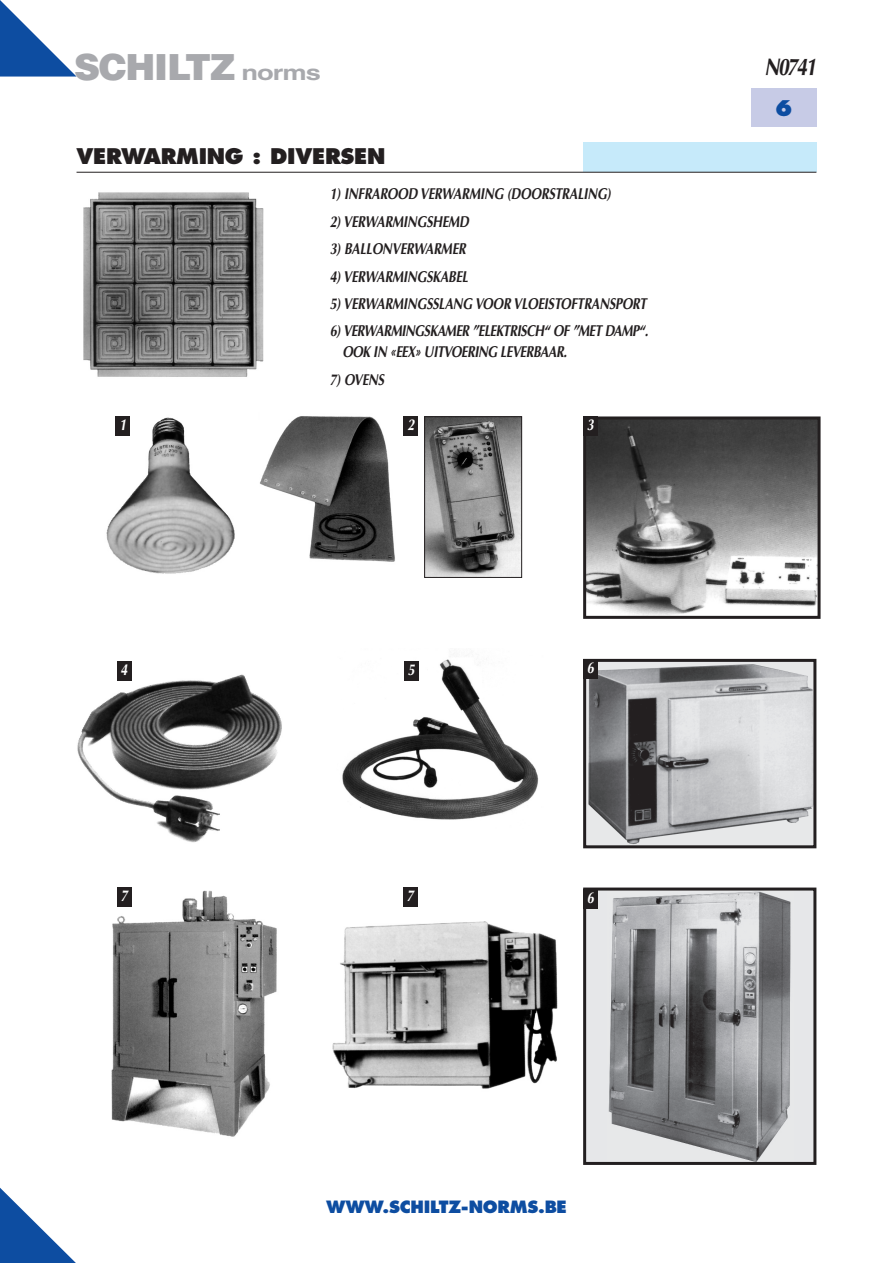
<style>
.page{position:relative;width:893px;height:1263px;background:#fff}
.page>*{position:absolute;margin:0;border:0;box-sizing:border-box;transform-origin:0 0}
.Normal_e{font:900 36px "Helvetica";letter-spacing:-.035em;color:#a8a9ad}
.Normal_e-2{font:italic 700 24px "Optima";letter-spacing:-.075em;color:#231f20;scale:.8 1}
._01_titre{font:800 21px "Futura";letter-spacing:-.015em;color:#231f20}
._01_titre-2{font:800 21px "Futura";color:#0d4da1}
.t1{font:800 16.5px "Futura";color:#0d4da1}
._02_sous_titre{font:italic 700 15.75px "Optima";letter-spacing:-.015em;color:#231f20;scale:.8 1}
.Normal_e-3{font:italic 700 15.75px "Optima";color:#fff;scale:.8 1}
.s1{font-weight:700;font-size:21px}
</style>
<div class="page">
<svg style="left:0;top:1188px;width:76px;height:75px"></svg>
<svg style="left:0;top:0;width:77px;height:77px"></svg>
<div style="left:751px;top:89px;width:65px;height:38px;background:#c7cbe6"></div>
<div style="left:583px;top:142px;width:233px;height:30px;background:#c6eafa"></div>
<hr style="left:77px;top:172px;width:739px;height:1px;background:#231f20">
<img style="left:342px;top:659px;width:197px;height:161px">
<img style="left:106px;top:416px;width:129px;height:158px">
<img style="left:83px;top:192px;width:181px;height:185px">
<img style="left:111px;top:887px;width:166px;height:250px">
<img style="left:587px;top:664px;width:225px;height:180px">
<div style="left:583px;top:659px;width:233px;height:189px;border:3px solid #231f20"></div>
<img style="left:77px;top:671px;width:205px;height:172px">
<img style="left:587px;top:420px;width:229px;height:195px">
<div style="left:583px;top:416px;width:237px;height:203px;border:3px solid #231f20"></div>
<div style="left:585px;top:889px;width:230px;height:274px;background:#e6e7e9"></div>
<img style="left:608px;top:891px;width:183px;height:270px">
<div style="left:583px;top:887px;width:233px;height:278px;border:3px solid #231f20"></div>
<img style="left:332px;top:921px;width:226px;height:168px">
<img style="left:260px;top:416px;width:135px;height:146px">
<img style="left:426px;top:418px;width:94px;height:158px">
<div style="left:424px;top:416px;width:98px;height:162px;border:1px solid #231f20"></div>
<div style="left:116px;top:416px;width:14px;height:19px;background:#231f20"></div>
<div style="left:404px;top:416px;width:14px;height:19px;background:#231f20"></div>
<div style="left:583px;top:416px;width:14px;height:19px;background:#231f20"></div>
<div style="left:117px;top:661px;width:14px;height:19px;background:#231f20"></div>
<div style="left:404px;top:661px;width:14px;height:19px;background:#231f20"></div>
<div style="left:583px;top:659px;width:14px;height:19px;background:#231f20"></div>
<div style="left:583px;top:889px;width:14px;height:19px;background:#231f20"></div>
<div style="left:117px;top:887px;width:14px;height:19px;background:#231f20"></div>
<div style="left:403px;top:887px;width:14px;height:19px;background:#231f20"></div>
<p class="Normal_e" style="left:74px;top:43px;width:248px">SCHILTZ <span class="s1">norms</span></p>
<p class="Normal_e-2" style="left:764px;top:52px;width:66px">N0741</p>
<p class="_01_titre-2" style="left:775px;top:95px;width:19px">6</p>
<p class="_01_titre" style="left:77px;top:143px;width:18px">VERWARMING</p>
<p class="_01_titre" style="left:252px;top:143px;width:118px">: DIVERSEN</p>
<p class="_02_sous_titre" style="left:330px;top:185px;width:76px">1) INFRAROOD</p>
<p class="_02_sous_titre" style="left:420px;top:185px;width:12px">VERW</p>
<p class="_02_sous_titre" style="left:453px;top:185px;width:22px">ARMIN</p>
<p class="_02_sous_titre" style="left:494px;top:185px;width:33px">G (DOORSTR</p>
<p class="_02_sous_titre" style="left:569px;top:185px;width:54px">ALING)</p>
<p class="_02_sous_titre" style="left:330px;top:212px;width:80px">2) VERWARMIN</p>
<p class="_02_sous_titre" style="left:417px;top:212px;width:24px">GSHEMD</p>
<p class="_02_sous_titre" style="left:330px;top:240px;width:49px">3) BALLONVERW</p>
<p class="_02_sous_titre" style="left:425px;top:240px;width:22px">ARMER</p>
<p class="_02_sous_titre" style="left:330px;top:267px;width:80px">4) VERWARMIN</p>
<p class="_02_sous_titre" style="left:417px;top:267px;width:49px">GSKABEL</p>
<p class="_02_sous_titre" style="left:330px;top:294px;width:80px">5) VERWARMIN</p>
<p class="_02_sous_titre" style="left:417px;top:294px;width:85px">GSSLANG VOOR</p>
<p class="_02_sous_titre" style="left:513px;top:294px;width:10px">VLOEISTOFTR</p>
<p class="_02_sous_titre" style="left:591px;top:294px;width:22px">ANSPORT</p>
<p class="_02_sous_titre" style="left:330px;top:322px;width:78px">6) VERWARMIN</p>
<p class="_02_sous_titre" style="left:415px;top:322px;width:97px">GSKAMER ”ELEKTRISCH</p>
<p class="_02_sous_titre" style="left:544px;top:322px;width:132px">“ OF ”MET DAMP“.</p>
<p class="_02_sous_titre" style="left:343px;top:343px;width:112px">OOK IN «EEX» UITVOERIN</p>
<p class="_02_sous_titre" style="left:487px;top:343px;width:26px">G LEVERB</p>
<p class="_02_sous_titre" style="left:540px;top:343px;width:35px">AAR.</p>
<p class="_02_sous_titre" style="left:330px;top:370px;width:41px">7) OVENS</p>
<p class="Normal_e-3" style="left:119px;top:416px;width:10px">1</p>
<p class="Normal_e-3" style="left:407px;top:416px;width:10px">2</p>
<p class="Normal_e-3" style="left:587px;top:416px;width:10px">3</p>
<p class="Normal_e-3" style="left:121px;top:661px;width:10px">4</p>
<p class="Normal_e-3" style="left:408px;top:661px;width:10px">5</p>
<p class="Normal_e-3" style="left:587px;top:659px;width:10px">6</p>
<p class="Normal_e-3" style="left:121px;top:887px;width:10px">7</p>
<p class="Normal_e-3" style="left:407px;top:887px;width:10px">7</p>
<p class="Normal_e-3" style="left:587px;top:889px;width:10px">6</p>
<p class="t1" style="left:326px;top:1197px;width:21px">WWW</p>
<p class="t1" style="left:383px;top:1197px;width:52px">.SCHILTZ</p>
<p class="t1" style="left:461px;top:1197px;width:23px">-NORMS</p>
<p class="t1" style="left:538px;top:1197px;width:18px">.BE</p>
</div>
